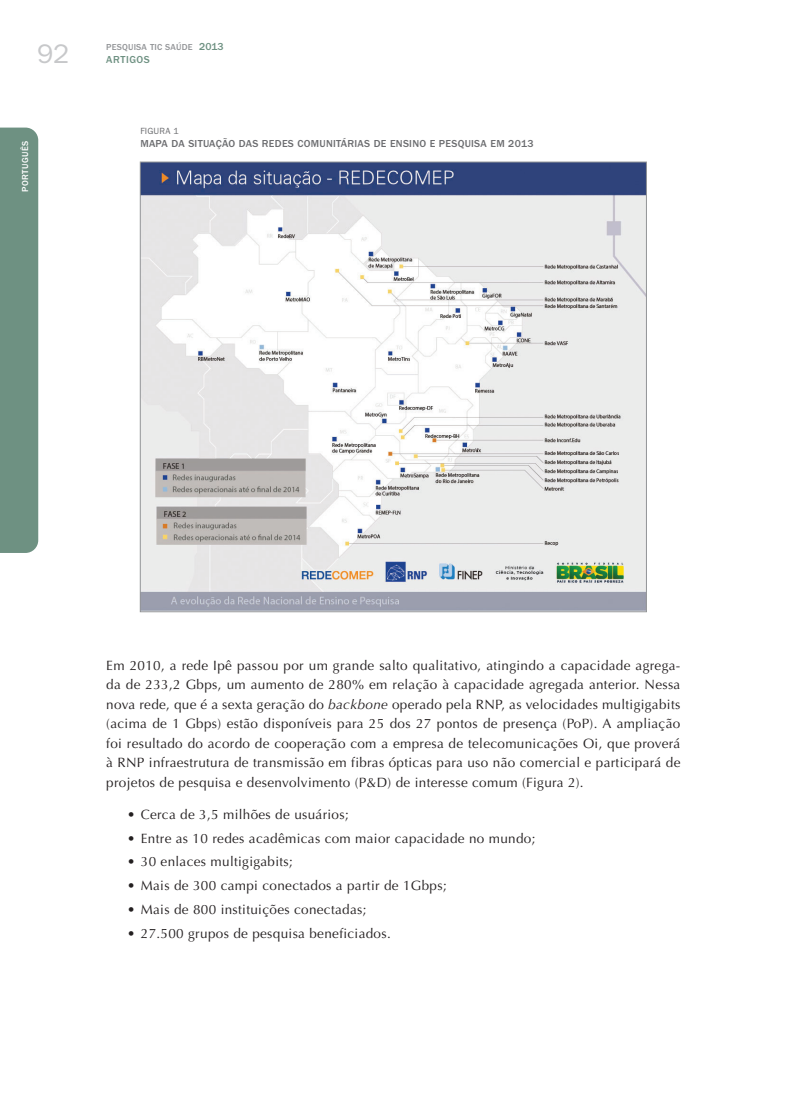
<style>
.page{position:relative;width:808px;height:1106px;background:#fff}
.page>*{position:absolute;margin:0;border:0;box-sizing:border-box;transform-origin:0 0}
.t1{font:27px "ITC Franklin Gothic Std";color:#c7c8ca}
.t2{font:13.5px/19.5px "Optima LT Std";letter-spacing:.025em;color:#231f20;text-align:justify}
.t3{font:500 10.5px "ITC Franklin Gothic Std";letter-spacing:.025em;color:#6c6d70}
.t4{font:500 10.5px "ITC Franklin Gothic Std";letter-spacing:.05em;color:#6e9182}
.t5{font:500 9px "ITC Franklin Gothic Std";letter-spacing:.02em;color:#939598}
.t6{font:500 9px "ITC Franklin Gothic Std";letter-spacing:.05em;color:#fff}
.t7{font:9px "ITC Franklin Gothic Std";color:#6c6d70}
.s1{font-size:10.5px;color:#6e9182}
.s2{font-style:italic}
</style>
<div class="page">
<div style="left:0;top:128px;width:38px;height:425px;background:#6e9182"></div>
<img style="left:142px;top:164px;width:503px;height:446px">
<p class="t5" style="left:106px;top:42px;width:119px">PESQUISA TIC SAÚDE <span class="s1">2013</span></p>
<h1 class="t1" style="left:37px;top:39px;width:34px">92</h1>
<p class="t4" style="left:106px;top:53px;width:45px">ARTIGOS</p>
<p class="t6" style="left:20px;top:192px;width:53px;rotate:-90deg">PORTUGUÊS</p>
<p class="t7" style="left:140px;top:126px;width:11px">FIGURA</p>
<p class="t7" style="left:174px;top:126px;width:7px">1</p>
<p class="t3" style="left:140px;top:138px;width:55px">MAPA DA SITUA</p>
<p class="t3" style="left:216px;top:138px;width:31px">ÇÃO DAS</p>
<p class="t3" style="left:262px;top:138px;width:8px">REDES</p>
<p class="t3" style="left:297px;top:138px;width:29px">COMUNITÁRIAS</p>
<p class="t3" style="left:374px;top:138px;width:24px">DE ENSINO</p>
<p class="t3" style="left:430px;top:138px;width:42px">E PESQUISA</p>
<p class="t3" style="left:490px;top:138px;width:45px">EM 2013</p>
<p class="t2" style="left:106px;top:655px;width:576px">Em 2010, a rede Ipê passou por um grande salto qualitativo, atingindo a capacidade agrega&shy;da de 233,2 Gbps, um aumento de 280% em relação à capacidade agregada anterior. Nessa nova rede, que é a sexta geração do <span class="s2">backbone</span> operado pela RNP, as velocidades multigigabits (acima de 1 Gbps) estão disponíveis para 25 dos 27 pontos de presença (PoP). A ampliação foi resultado do acordo de cooperação com a empresa de telecomunicações Oi, que proverá à RNP infraestrutura de transmissão em fibras ópticas para uso não comercial e participará de projetos de pesquisa e desenvolvimento (P&amp;D) de interesse comum (Figura 2).</p>
<p class="t2" style="left:127px;top:804px;width:223px">• Cerca de 3,5 milhões de usuários;</p>
<p class="t2" style="left:127px;top:828px;width:410px">• Entre as 10 redes acadêmicas com maior capacidade no mundo;</p>
<p class="t2" style="left:127px;top:852px;width:167px">• 30 enlaces multigigabits;</p>
<p class="t2" style="left:127px;top:876px;width:321px">• Mais de 300 campi conectados a partir de 1Gbps;</p>
<p class="t2" style="left:127px;top:899px;width:241px">• Mais de 800 instituições conectadas;</p>
<p class="t2" style="left:127px;top:923px;width:265px">• 27.500 grupos de pesquisa beneficiados.</p>
</div>
